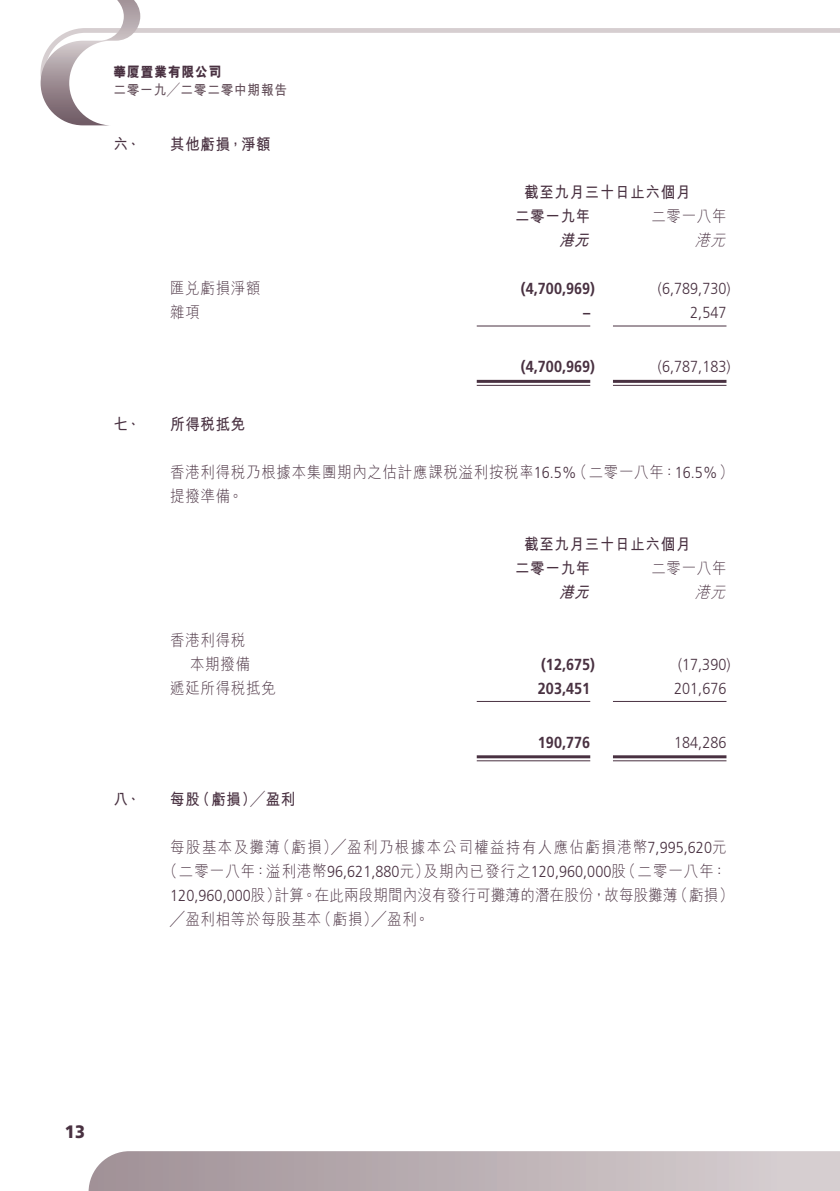
<style>
.page{position:relative;width:840px;height:1191px;background:#fff}
.page>*{position:absolute;margin:0;border:0;box-sizing:border-box;transform-origin:0 0}
.t1{font:900 18px "Frutiger LT Std";color:#493141;scale:.9 1}
.Notes{font:300 16px/24px "M Hei HK";letter-spacing:.055em;color:#493141;scale:.9 1}
.Notes-2{font:300 16px "Frutiger LT Std";letter-spacing:.005em;color:#493141;scale:.9 1}
.Notes-3{font:700 16px "Frutiger LT Std";letter-spacing:.005em;color:#493141;scale:.9 1}
.Notes-4{font:300 16px "M Hei HK";letter-spacing:.1em;color:#493141;scale:.9 1}
.Notes-5{font:700 16px "M Hei HK";letter-spacing:.055em;color:#493141;scale:.9 1}
.Notes-6{font:300 16px "M Hei HK";letter-spacing:.02em;color:#493141;scale:.9 1}
.Notes_HD1{font:700 16px "M Hei HK";letter-spacing:.055em;color:#493141;scale:.9 1}
.Notes-7{font:300 16px "M Hei HK";letter-spacing:.075em;color:#493141;scale:.9 1}
.Notes-8{font:italic 300 16px "M Hei HK";color:#493141;scale:.9 1}
.Notes-9{font:italic 700 16px "M Hei HK";color:#493141;scale:.9 1}
.t2{font:700 14px "M Hei HK";letter-spacing:.065em;color:#634e59;scale:.9 1}
.t3{font:800 14px "M Hei HK";letter-spacing:.08em;color:#493141;scale:.9 1}
.s1{font-family:"Frutiger LT Std"}
.s2{font-family:"M Hei HK"}
</style>
<div class="page">
<svg style="left:40px;top:28px;width:799px;height:60px"></svg>
<svg style="left:41px;top:0;width:99px;height:125px"></svg>
<svg style="left:88px;top:1151px;width:751px;height:40px;background:#bdb2b5"></svg>
<hr style="left:476px;top:325px;width:114px;height:1px;background:#493141">
<hr style="left:612px;top:325px;width:114px;height:1px;background:#493141">
<hr style="left:476px;top:380px;width:114px;height:3px;background:#493141">
<hr style="left:476px;top:385px;width:114px;height:1px;background:#493141">
<hr style="left:612px;top:380px;width:114px;height:3px;background:#493141">
<hr style="left:612px;top:385px;width:114px;height:1px;background:#493141">
<hr style="left:476px;top:701px;width:114px;height:1px;background:#493141">
<hr style="left:612px;top:701px;width:114px;height:1px;background:#493141">
<hr style="left:476px;top:755px;width:114px;height:3px;background:#493141">
<hr style="left:476px;top:760px;width:114px;height:1px;background:#493141">
<hr style="left:612px;top:755px;width:114px;height:3px;background:#493141">
<hr style="left:612px;top:760px;width:114px;height:1px;background:#493141">
<p class="t3" style="left:113px;top:64px;width:121px">華厦置業有限公司</p>
<p class="t2" style="left:113px;top:79px;width:194px">二零一九╱二零二零中期報告</p>
<p class="Notes_HD1" style="left:113px;top:133px;width:32px">六、</p>
<p class="Notes_HD1" style="left:170px;top:133px;width:113px">其他虧損，淨額</p>
<p class="Notes-5" style="left:524px;top:181px;width:186px">截至九月三十日止六個月</p>
<p class="Notes" style="left:651px;top:204px;width:85px">二零一八年</p>
<p class="Notes-5" style="left:515px;top:205px;width:85px">二零一九年</p>
<p class="Notes-9" style="left:558px;top:229px;width:40px">港元</p>
<p class="Notes-8" style="left:694px;top:232px;width:39px">港元</p>
<p class="Notes" style="left:170px;top:276px;width:102px">匯兌虧損淨額</p>
<p class="Notes-3" style="left:520px;top:279px;width:84px">)4,700,969(</p>
<p class="Notes-2" style="left:657px;top:280px;width:82px">)6,789,730(</p>
<p class="Notes" style="left:170px;top:300px;width:34px">雜項</p>
<p class="Notes-3" style="left:582px;top:303px;width:9px">–</p>
<p class="Notes-2" style="left:689px;top:304px;width:42px">2,547</p>
<p class="Notes-3" style="left:520px;top:357px;width:84px">)4,700,969(</p>
<p class="Notes-2" style="left:657px;top:358px;width:82px">)6,787,183(</p>
<p class="Notes_HD1" style="left:113px;top:412px;width:32px">七、</p>
<p class="Notes_HD1" style="left:170px;top:412px;width:85px">所得稅抵免</p>
<p class="Notes" style="left:572px;top:460px;width:180px">（二零一八年：<span class="s1">16.5%</span>(</p>
<p class="Notes" style="left:170px;top:460px;width:452px">香港利得稅乃根據本集團期內之估計應課稅溢利按稅率<span class="s1">16.5%</span>提撥準備。</p>
<p class="Notes-5" style="left:524px;top:532px;width:186px">截至九月三十日止六個月</p>
<p class="Notes" style="left:651px;top:556px;width:85px">二零一八年</p>
<p class="Notes-5" style="left:515px;top:556px;width:85px">二零一九年</p>
<p class="Notes-9" style="left:558px;top:580px;width:40px">港元</p>
<p class="Notes-8" style="left:694px;top:584px;width:39px">港元</p>
<p class="Notes" style="left:170px;top:628px;width:85px">香港利得稅</p>
<p class="Notes" style="left:190px;top:652px;width:68px">本期撥備</p>
<p class="Notes-3" style="left:540px;top:655px;width:61px">)12,675(</p>
<p class="Notes-2" style="left:677px;top:655px;width:60px">)17,390(</p>
<p class="Notes" style="left:170px;top:676px;width:119px">遞延所得稅抵免</p>
<p class="Notes-3" style="left:537px;top:679px;width:60px">203,451</p>
<p class="Notes-2" style="left:673px;top:679px;width:60px">201,676</p>
<p class="Notes-3" style="left:537px;top:733px;width:60px">190,776</p>
<p class="Notes-2" style="left:673px;top:733px;width:60px">184,286</p>
<p class="Notes_HD1" style="left:113px;top:787px;width:32px">八、</p>
<p class="Notes_HD1" style="left:195px;top:787px;width:112px">（虧損）╱盈利</p>
<p class="Notes_HD1" style="left:170px;top:787px;width:34px">每股</p>
<p class="Notes-4" style="left:275px;top:839px;width:502px">（虧損）╱盈利乃根據本公司權益持有人應佔虧損港幣<span class="s1">7,995,620</span>元</p>
<p class="Notes-4" style="left:170px;top:839px;width:123px">每股基本及攤薄</p>
<p class="Notes-7" style="left:163px;top:863px;width:297px">（二零一八年：溢利港幣<span class="s1">96,621,880</span>元）</p>
<p class="Notes" style="left:621px;top:859px;width:118px">（二零一八年：</p>
<p class="Notes-2" style="left:423px;top:862px;width:226px"><span class="s2">及期內已發行之</span>120,960,000<span class="s2">股</span></p>
<p class="Notes-2" style="left:170px;top:886px;width:124px">120,960,000<span class="s2">股）</span></p>
<p class="Notes" style="left:673px;top:883px;width:68px">（虧損(</p>
<p class="Notes-6" style="left:274px;top:887px;width:449px">計算。在此兩段期間內沒有發行可攤薄的潛在股份，故每股攤薄</p>
<p class="Notes" style="left:170px;top:907px;width:169px">╱盈利相等於每股基本</p>
<p class="Notes" style="left:317px;top:907px;width:126px">（虧損）╱盈利。</p>
<p class="t1" style="left:65px;top:1121px;width:24px">13</p>
</div>
